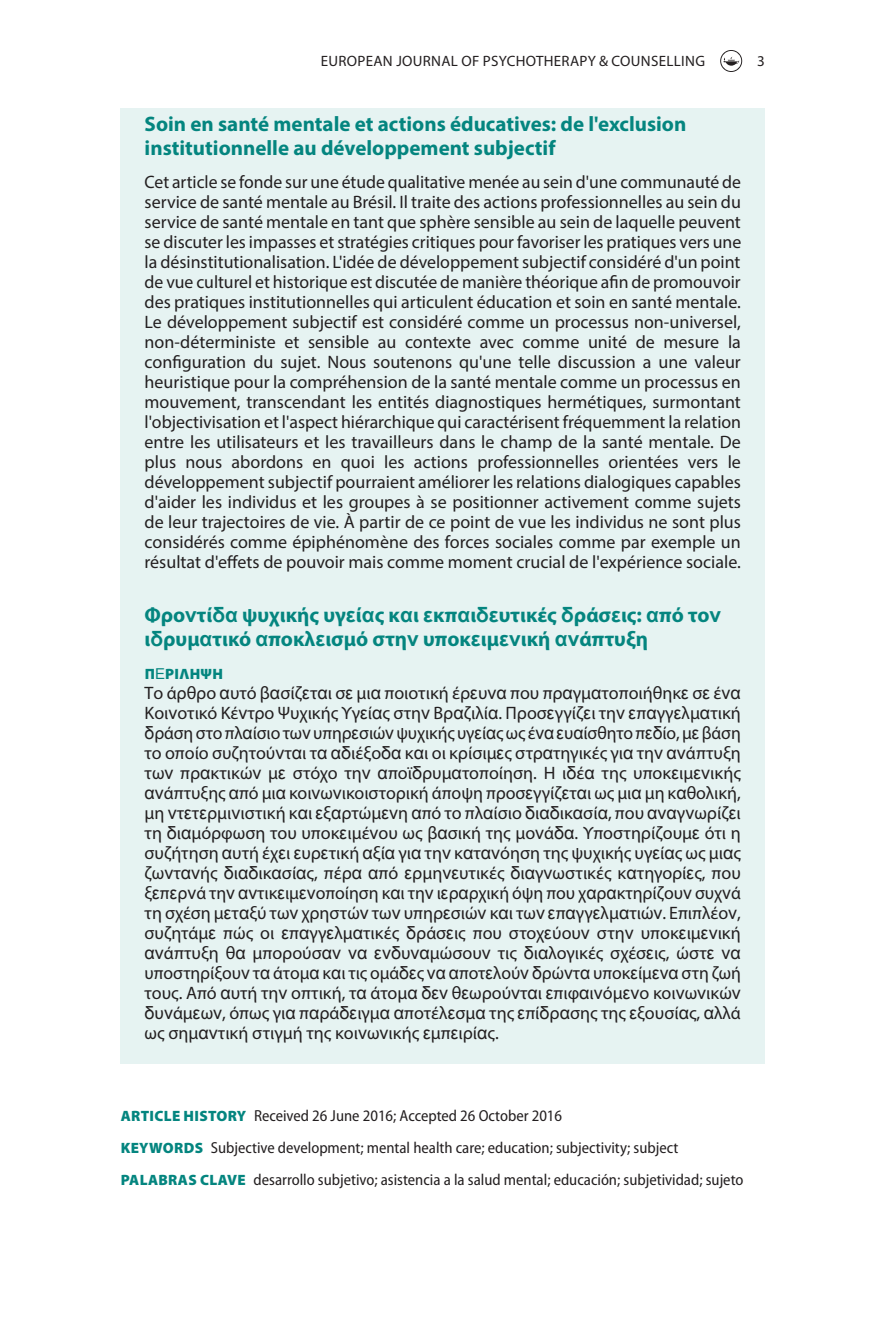
<style>
.page{position:relative;width:885px;height:1327px;background:#fff}
.page>*{position:absolute;margin:0;border:0;box-sizing:border-box;transform-origin:0 0}
.t1{font:700 21px/24px "Myriad Pro";color:#04857f}
.t2{font:18px/20px "Myriad Pro";color:#231f20;text-align:justify}
.t3{font:semi-condensed 16px/32px "Myriad Pro";color:#231f20}
.t4{font:15px "Myriad Pro";letter-spacing:.02em;color:#231f20}
.t5{font:900 15px "Myriad Pro";letter-spacing:.02em;color:#04857f}
.s1{font-family:"Arial Unicode MS"}
.s2{font-family:"Arial Unicode MS";font-weight:400}
.s3{font-weight:900;font-stretch:normal;font-size:15px;color:#04857f}
</style>
<div class="page">
<svg style="left:720px;top:50px;width:22px;height:22px"></svg>
<div style="left:120px;top:108px;width:644px;height:73px;background:#e6f3f2"></div>
<div style="left:120px;top:133px;width:644px;height:460px;background:#e6f3f2"></div>
<div style="left:120px;top:572px;width:644px;height:99px;background:#e6f3f2"></div>
<div style="left:120px;top:643px;width:644px;height:420px;background:#e6f3f2"></div>
<p class="t4" style="left:321px;top:51px;width:386px">EUROPEAN JOURNAL OF PSYCHOTHERAPY &amp; COUNSELLING</p>
<p class="t4" style="left:757px;top:51px;width:9px">3</p>
<p class="t1" style="left:144px;top:112px;width:543px">Soin en santé mentale et actions éducatives: de l'exclusion institutionnelle au développement subjectif</p>
<p class="t2" style="left:144px;top:172px;width:598px">Cet article se fonde sur une étude qualitative menée au sein d'une communauté de service de santé mentale au Brésil. Il traite des actions professionnelles au sein du service de santé mentale en tant que sphère sensible au sein de laquelle peuvent se discuter les impasses et stratégies critiques pour favoriser les pratiques vers une la désinstitutionalisation. L'idée de développement subjectif considéré d'un point de vue culturel et historique est discutée de manière théorique afin de promouvoir des pratiques institutionnelles qui articulent éducation et soin en santé mentale.<br>Le développement subjectif est considéré comme un processus non-universel, non-déterministe et sensible au contexte avec comme unité de mesure la configuration du sujet. Nous soutenons qu'une telle discussion a une valeur heuristique pour la compréhension de la santé mentale comme un processus en mouvement, transcendant les entités diagnostiques hermétiques, surmontant l'objectivisation et l'aspect hiérarchique qui caractérisent fréquemment la relation entre les utilisateurs et les travailleurs dans le champ de la santé mentale. De plus nous abordons en quoi les actions professionnelles orientées vers le développement subjectif pourraient améliorer les relations dialogiques capables d'aider les individus et les groupes à se positionner activement comme sujets de leur trajectoires de vie. À partir de ce point de vue les individus ne sont plus considérés comme épiphénomène des forces sociales comme par exemple un résultat d'effets de pouvoir mais comme moment crucial de l'expérience sociale.</p>
<p class="t1" style="left:144px;top:602px;width:578px">Φρο<span class="s1">ν</span>τί<span class="s1">δα</span> ψυχικής υγ<span class="s1">ε</span>ί<span class="s1">α</span>ς κ<span class="s1">α</span>ι <span class="s1">ε</span>κπ<span class="s1">α</span>ι<span class="s1">δε</span>υτικές <span class="s1">δ</span>ράσ<span class="s1">ε</span>ις: <span class="s1">α</span>πό το<span class="s1">ν </span>ι<span class="s1">δ</span>ρυμ<span class="s1">α</span>τικό <span class="s1">α</span>ποκλ<span class="s1">ε</span>ισμό στη<span class="s1">ν</span> υποκ<span class="s1">ε</span>ιμ<span class="s1">εν</span>ική <span class="s1">αν</span>άπτυξη</p>
<p class="t5" style="left:145px;top:665px;width:80px">Π<span class="s2">Ε</span>ΡΊΛΗΨΗ</p>
<p class="t2" style="left:144px;top:682px;width:597px">Το άρθρο <span class="s1">α</span>υτό β<span class="s1">α</span>σίζ<span class="s1">ε</span>τ<span class="s1">α</span>ι σ<span class="s1">ε</span> μι<span class="s1">α</span> ποιοτική έρ<span class="s1">ε</span>υ<span class="s1">να</span> που πρ<span class="s1">α</span>γμ<span class="s1">α</span>τοποιήθηκ<span class="s1">ε</span> σ<span class="s1">ε</span> έ<span class="s1">να </span>Κοι<span class="s1">ν</span>οτικό Κέ<span class="s1">ν</span>τρο Ψυχικής Υγ<span class="s1">ε</span>ί<span class="s1">α</span>ς στη<span class="s1">ν</span> Βρ<span class="s1">α</span>ζιλί<span class="s1">α</span>. Προσ<span class="s1">ε</span>γγίζ<span class="s1">ε</span>ι τη<span class="s1">ν ε</span>π<span class="s1">α</span>γγ<span class="s1">ε</span>λμ<span class="s1">α</span>τική <span class="s1">δ</span>ράση στο πλ<span class="s1">α</span>ίσιο τω<span class="s1">ν</span> υπηρ<span class="s1">ε</span>σιώ<span class="s1">ν</span> ψυχικής υγ<span class="s1">ε</span>ί<span class="s1">α</span>ς ως έ<span class="s1">ναε</span>υ<span class="s1">α</span>ίσθητο π<span class="s1">εδ</span>ίο, μ<span class="s1">ε</span> βάση το οποίο συζητού<span class="s1">ν</span>τ<span class="s1">α</span>ι τ<span class="s1">α αδ</span>ιέξο<span class="s1">δα</span> κ<span class="s1">α</span>ι οι κρίσιμ<span class="s1">ε</span>ς στρ<span class="s1">α</span>τηγικές γι<span class="s1">α</span> τη<span class="s1">ν αν</span>άπτυξη τω<span class="s1">ν</span> πρ<span class="s1">α</span>κτικώ<span class="s1">ν</span> μ<span class="s1">ε</span> στόχο τη<span class="s1">ν α</span>ποϊ<span class="s1">δ</span>ρυμ<span class="s1">α</span>τοποίηση. Η ι<span class="s1">δ</span>έ<span class="s1">α</span> της υποκ<span class="s1">ε</span>ιμ<span class="s1">εν</span>ικής <span class="s1">αν</span>άπτυξης <span class="s1">α</span>πό μι<span class="s1">α</span> κοι<span class="s1">ν</span>ω<span class="s1">ν</span>ικοιστορική άποψη προσ<span class="s1">ε</span>γγίζ<span class="s1">ε</span>τ<span class="s1">α</span>ι ως μι<span class="s1">α</span> μη κ<span class="s1">α</span>θολική, μη <span class="s1">ν</span>τ<span class="s1">ε</span>τ<span class="s1">ε</span>ρμι<span class="s1">ν</span>ιστική κ<span class="s1">α</span>ι <span class="s1">ε</span>ξ<span class="s1">α</span>ρτώμ<span class="s1">εν</span>η <span class="s1">α</span>πό το πλ<span class="s1">α</span>ίσιο <span class="s1">δ</span>ι<span class="s1">αδ</span>ικ<span class="s1">α</span>σί<span class="s1">α</span>, που <span class="s1">ανα</span>γ<span class="s1">ν</span>ωρίζ<span class="s1">ε</span>ι τη <span class="s1">δ</span>ι<span class="s1">α</span>μόρφωση του υποκ<span class="s1">ε</span>ιμέ<span class="s1">ν</span>ου ως β<span class="s1">α</span>σική της μο<span class="s1">ν</span>ά<span class="s1">δα</span>. Υποστηρίζουμ<span class="s1">ε</span> ότι η συζήτηση <span class="s1">α</span>υτή έχ<span class="s1">ε</span>ι <span class="s1">ε</span>υρ<span class="s1">ε</span>τική <span class="s1">α</span>ξί<span class="s1">α</span> γι<span class="s1">α</span> τη<span class="s1">ν</span> κ<span class="s1">α</span>τ<span class="s1">αν</span>όηση της ψυχικής υγ<span class="s1">ε</span>ί<span class="s1">α</span>ς ως μι<span class="s1">α</span>ς ζω<span class="s1">ν</span>τ<span class="s1">αν</span>ής <span class="s1">δ</span>ι<span class="s1">αδ</span>ικ<span class="s1">α</span>σί<span class="s1">α</span>ς, πέρ<span class="s1">α α</span>πό <span class="s1">ε</span>ρμη<span class="s1">νε</span>υτικές <span class="s1">δ</span>ι<span class="s1">α</span>γ<span class="s1">ν</span>ωστικές κ<span class="s1">α</span>τηγορί<span class="s1">ε</span>ς, που ξ<span class="s1">ε</span>π<span class="s1">ε</span>ρ<span class="s1">ν</span>ά τη<span class="s1">ν αν</span>τικ<span class="s1">ε</span>ιμ<span class="s1">εν</span>οποίηση κ<span class="s1">α</span>ι τη<span class="s1">ν</span> ι<span class="s1">ε</span>ρ<span class="s1">α</span>ρχική όψη που χ<span class="s1">α</span>ρ<span class="s1">α</span>κτηρίζου<span class="s1">ν</span> συχ<span class="s1">ν</span>ά τη σχέση μ<span class="s1">ε</span>τ<span class="s1">α</span>ξύ τω<span class="s1">ν</span> χρηστώ<span class="s1">ν</span> τω<span class="s1">ν</span> υπηρ<span class="s1">ε</span>σιώ<span class="s1">ν</span> κ<span class="s1">α</span>ι τω<span class="s1">ν ε</span>π<span class="s1">α</span>γγ<span class="s1">ε</span>λμ<span class="s1">α</span>τιώ<span class="s1">ν</span>. Επιπλέο<span class="s1">ν</span>, συζητάμ<span class="s1">ε</span> πώς οι <span class="s1">ε</span>π<span class="s1">α</span>γγ<span class="s1">ε</span>λμ<span class="s1">α</span>τικές <span class="s1">δ</span>ράσ<span class="s1">ε</span>ις που στοχ<span class="s1">ε</span>ύου<span class="s1">ν</span> στη<span class="s1">ν</span> υποκ<span class="s1">ε</span>ιμ<span class="s1">εν</span>ική <span class="s1">αν</span>άπτυξη θ<span class="s1">α</span> μπορούσ<span class="s1">αν να ενδ</span>υ<span class="s1">να</span>μώσου<span class="s1">ν</span> τις <span class="s1">δ</span>ι<span class="s1">α</span>λογικές σχέσ<span class="s1">ε</span>ις, ώστ<span class="s1">ε να </span>υποστηρίξου<span class="s1">ν</span> τ<span class="s1">α</span> άτομ<span class="s1">α</span> κ<span class="s1">α</span>ι τις ομά<span class="s1">δε</span>ς <span class="s1">να α</span>ποτ<span class="s1">ε</span>λού<span class="s1">ν δ</span>ρώ<span class="s1">ν</span>τ<span class="s1">α</span> υποκ<span class="s1">ε</span>ίμ<span class="s1">ενα</span> στη ζωή τους. Από <span class="s1">α</span>υτή τη<span class="s1">ν</span> οπτική, τ<span class="s1">α</span> άτομ<span class="s1">α δεν</span> θ<span class="s1">ε</span>ωρού<span class="s1">ν</span>τ<span class="s1">α</span>ι <span class="s1">ε</span>πιφ<span class="s1">α</span>ι<span class="s1">ν</span>όμ<span class="s1">εν</span>ο κοι<span class="s1">ν</span>ω<span class="s1">ν</span>ικώ<span class="s1">ν δ</span>υ<span class="s1">ν</span>άμ<span class="s1">ε</span>ω<span class="s1">ν</span>, όπως γι<span class="s1">α</span> π<span class="s1">α</span>ρά<span class="s1">δε</span>ιγμ<span class="s1">α α</span>ποτέλ<span class="s1">ε</span>σμ<span class="s1">α</span> της <span class="s1">ε</span>πί<span class="s1">δ</span>ρ<span class="s1">α</span>σης της <span class="s1">ε</span>ξουσί<span class="s1">α</span>ς, <span class="s1">α</span>λλά ως σημ<span class="s1">αν</span>τική στιγμή της κοι<span class="s1">ν</span>ω<span class="s1">ν</span>ικής <span class="s1">ε</span>μπ<span class="s1">ε</span>ιρί<span class="s1">α</span>ς.</p>
<p class="t3" style="left:121px;top:1100px;width:624px"><span class="s3">ARTICLE HISTORY</span> Received 26 June 2016; Accepted 26 October 2016<br><span class="s3">KEYWORDS</span> Subjective development; mental health care; education; subjectivity; subject<br><span class="s3">PALABRAS CLAVE</span> desarrollo subjetivo; asistencia a la salud mental; educación; subjetividad; sujeto</p>
</div>
